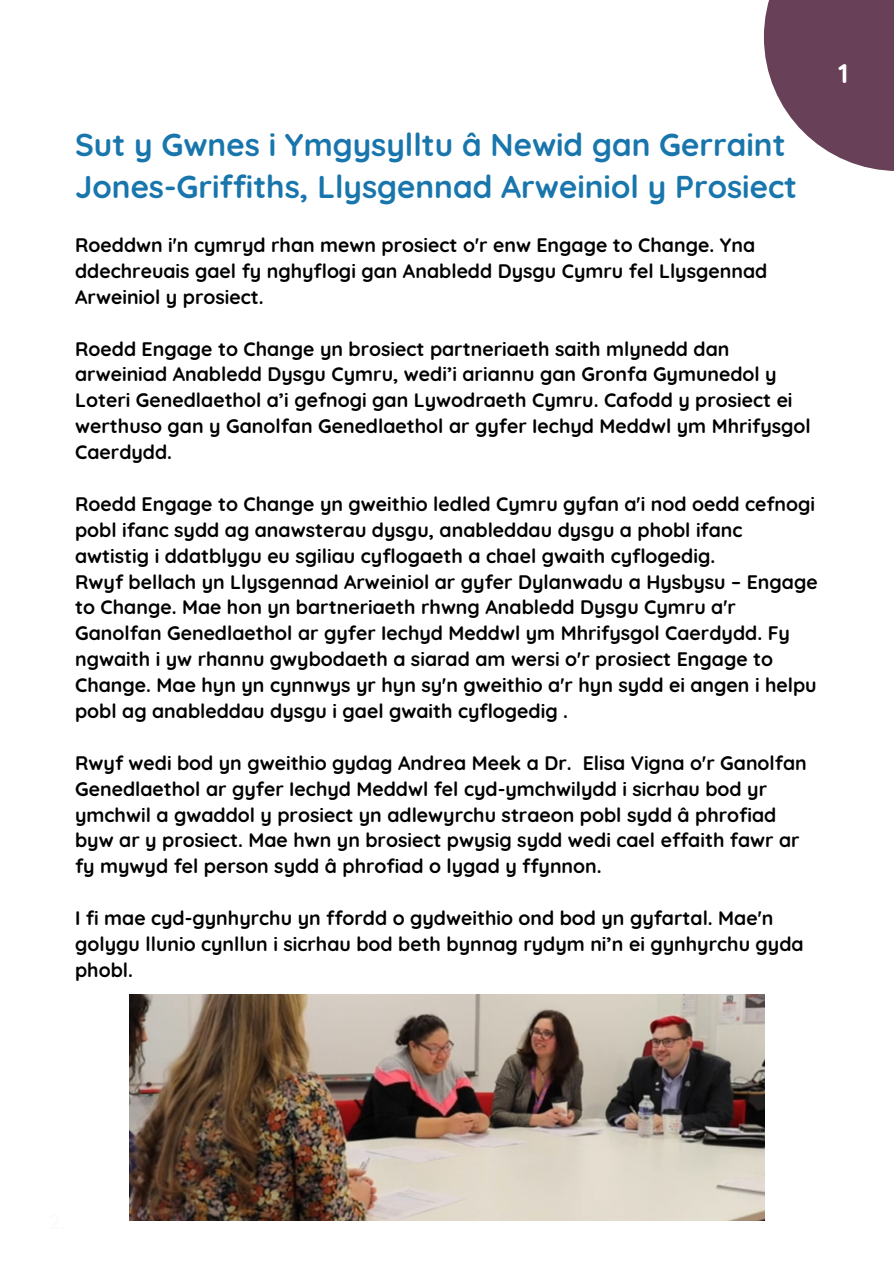
<style>
.page{position:relative;width:894px;height:1264px;background:#fff}
.page>*{position:absolute;margin:0;border:0;box-sizing:border-box;transform-origin:0 0}
.t1{font:700 31.5px/41.7px "Quicksand";color:#1876ad}
.t2{font:700 27px "Quicksand";color:#fff}
.t3{font:700 19.5px/25.8px "Quicksand";color:#000}
</style>
<div class="page">
<svg style="left:763px;top:0;width:130px;height:171px;fill:#684158"></svg>
<img style="left:129px;top:994px;width:634px;height:226px">
<h1 class="t1" style="left:75px;top:124px;width:723px">Sut y Gwnes i Ymgysylltu â Newid gan Gerraint<br>Jones-Griffiths, Llysgennad Arweiniol y Prosiect</h1>
<p class="t3" style="left:75px;top:232px;width:693px">Roeddwn i'n cymryd rhan mewn prosiect o'r enw Engage to Change. Yna ddechreuais gael fy nghyflogi gan Anabledd Dysgu Cymru fel Llysgennad<br>Arweiniol y prosiect.</p>
<p class="t3" style="left:75px;top:335px;width:737px">Roedd Engage to Change yn brosiect partneriaeth saith mlynedd dan arweiniad Anabledd Dysgu Cymru, wedi’i ariannu gan Gronfa Gymunedol y Loteri Genedlaethol a’i gefnogi gan Lywodraeth Cymru. Cafodd y prosiect ei werthuso gan y Ganolfan Genedlaethol ar gyfer Iechyd Meddwl ym Mhrifysgol Caerdydd.</p>
<p class="t3" style="left:75px;top:490px;width:743px">Roedd Engage to Change yn gweithio ledled Cymru gyfan a'i nod oedd cefnogi pobl ifanc sydd ag anawsterau dysgu, anableddau dysgu a phobl ifanc awtistig i ddatblygu eu sgiliau cyflogaeth a chael gwaith cyflogedig.<br>Rwyf bellach yn Llysgennad Arweiniol ar gyfer Dylanwadu a Hysbysu – Engage to Change. Mae hon yn bartneriaeth rhwng Anabledd Dysgu Cymru a'r Ganolfan Genedlaethol ar gyfer Iechyd Meddwl ym Mhrifysgol Caerdydd. Fy ngwaith i yw rhannu gwybodaeth a siarad am wersi o'r prosiect Engage to Change. Mae hyn yn cynnwys yr hyn sy'n gweithio a'r hyn sydd ei angen i helpu pobl ag anableddau dysgu i gael gwaith cyflogedig .</p>
<p class="t3" style="left:75px;top:749px;width:733px">Rwyf wedi bod yn gweithio gydag Andrea Meek a Dr. Elisa Vigna o'r Ganolfan Genedlaethol ar gyfer Iechyd Meddwl fel cyd-ymchwilydd i sicrhau bod yr ymchwil a gwaddol y prosiect yn adlewyrchu straeon pobl sydd â phrofiad byw ar y prosiect. Mae hwn yn brosiect pwysig sydd wedi cael effaith fawr ar fy mywyd fel person sydd â phrofiad o lygad y ffynnon.</p>
<p class="t3" style="left:75px;top:904px;width:729px">I fi mae cyd-gynhyrchu yn ffordd o gydweithio ond bod yn gyfartal. Mae'n golygu llunio cynllun i sicrhau bod beth bynnag rydym ni’n ei gynhyrchu gyda phobl.</p>
<h2 class="t2" style="left:837px;top:56px;width:12px">1</h2>
</div>
